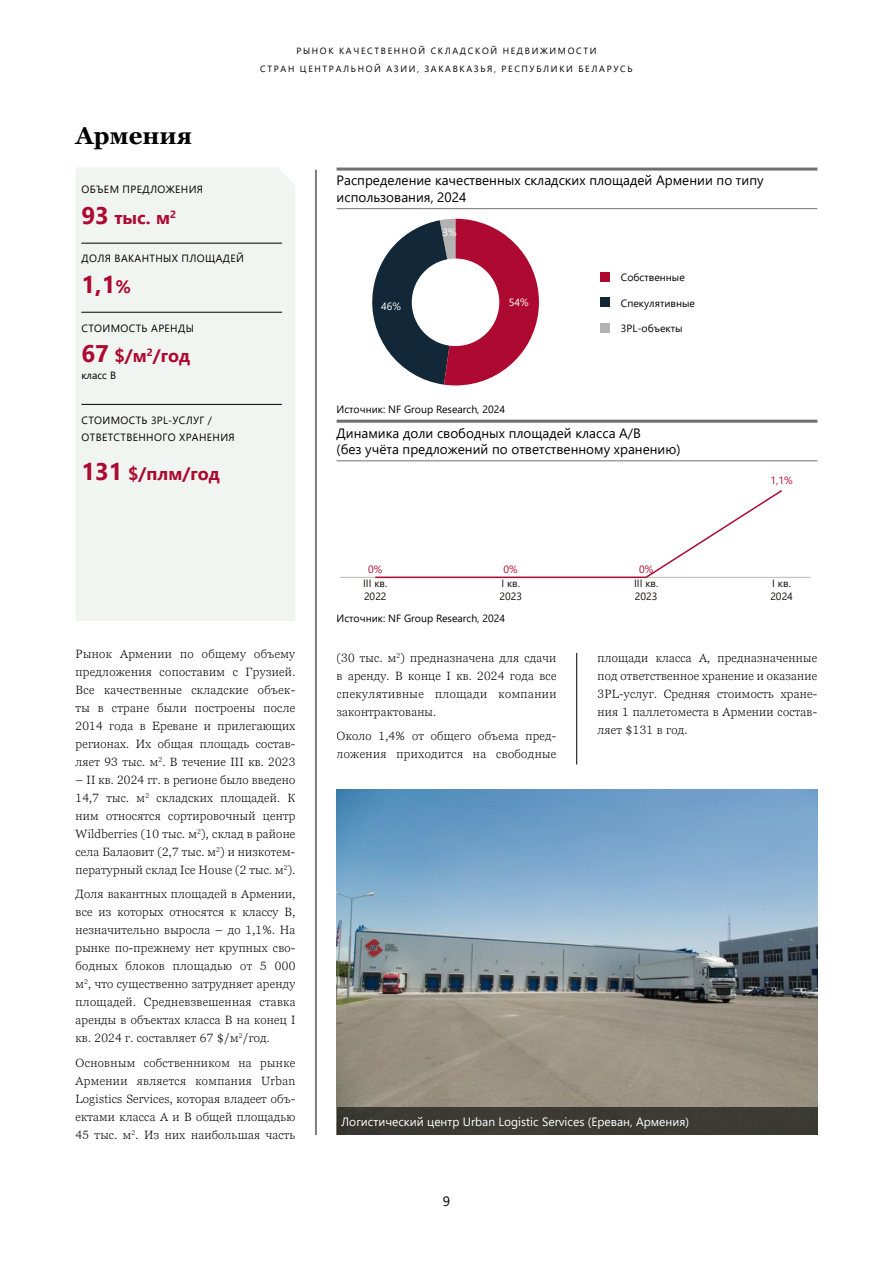
<style>
.page{position:relative;width:893px;height:1263px;background:#fff}
.page>*{position:absolute;margin:0;border:0;box-sizing:border-box;transform-origin:0 0}
.t1{font:700 24px "Georgia Pro";color:#000}
.t2{font:700 24px "Segoe UI";color:#ae0931}
.t3{font:700 18px "Segoe UI";color:#ae0931}
.t4{font:13.5px/16.5px "Segoe UI";color:#000}
.t5{font:300 12px/18px "Georgia Pro";letter-spacing:.02em;color:#000;text-align:justify}
.t6{font:12px "Segoe UI";color:#fff}
.t7{font:10.5px/16.5px "Segoe UI";letter-spacing:.02em;color:#000}
.t8{font:10.5px "Segoe UI";color:#000}
.t9{font:10.5px/12.6px "Segoe UI";letter-spacing:-.005em;color:#12110b}
.t10{font:10.5px "Segoe UI";color:#ae0931}
.t11{font:10.5px "Segoe UI";color:#fff}
.t12{font:9px/18px "Segoe UI";letter-spacing:.185em;color:#000;text-align:center}
.s1{font-size:24px}
.s2{font-size:18px}
</style>
<div class="page">
<hr style="left:316px;top:170px;width:1px;height:965px;background:#000">
<svg style="left:372px;top:219px;width:167px;height:166px"></svg>
<div style="left:412px;top:259px;width:87px;height:87px;background:#fff;border-radius:50%"></div>
<div style="left:601px;top:272px;width:9px;height:9px;background:#ae0931"></div>
<div style="left:601px;top:298px;width:9px;height:9px;background:#122737"></div>
<div style="left:601px;top:323px;width:9px;height:9px;background:#b3b2b2"></div>
<hr style="left:337px;top:168px;width:480px;height:3px;background:#706f6f">
<hr style="left:337px;top:208px;width:480px;height:1px;background:#706f6f">
<hr style="left:337px;top:420px;width:480px;height:3px;background:#706f6f">
<hr style="left:337px;top:460px;width:480px;height:1px;background:#706f6f">
<div style="left:76px;top:167px;width:219px;height:454px;background:#f0f5f2"></div>
<hr style="left:81px;top:243px;width:201px;height:1px;background:#000">
<hr style="left:81px;top:312px;width:201px;height:1px;background:#000">
<hr style="left:81px;top:404px;width:201px;height:1px;background:#000">
<img style="left:337px;top:789px;width:480px;height:319px">
<div style="left:337px;top:1108px;width:480px;height:27px;background:#3d3a33"></div>
<hr style="left:576px;top:653px;width:1px;height:111px;background:#000">
<hr style="left:340px;top:577px;width:470px;height:1px;background:#bab7bb">
<svg style="left:374px;top:490px;width:410px;height:89px"></svg>
<p class="t12" style="left:260px;top:41px;width:374px">РЫНОК КАЧЕСТВЕННОЙ СКЛАДСКОЙ НЕДВИЖИМОСТИ<br>СТРАН ЦЕНТРАЛЬНОЙ АЗИИ, ЗАКАВКАЗЬЯ, РЕСПУБЛИКИ БЕЛАРУСЬ</p>
<h1 class="t1" style="left:76px;top:122px;width:118px">Армения</h1>
<p class="t7" style="left:82px;top:180px;width:123px">ОБЪЕМ ПРЕДЛОЖЕНИЯ</p>
<h2 class="t3" style="left:81px;top:201px;width:96px"><span class="s1">93</span> тыс. м<sup>2</sup></h2>
<p class="t7" style="left:82px;top:249px;width:164px">ДОЛЯ ВАКАНТНЫХ ПЛОЩАДЕЙ</p>
<h1 class="t2" style="left:81px;top:262px;width:51px">1,1<span class="s2">%</span></h1>
<p class="t7" style="left:82px;top:319px;width:114px">СТОИМОСТЬ АРЕНДЫ</p>
<h2 class="t3" style="left:81px;top:339px;width:110px"><span class="s1">67</span> $/м<sup>2</sup>/год</h2>
<p class="t7" style="left:81px;top:366px;width:36px">класс B</p>
<p class="t7" style="left:82px;top:411px;width:155px">СТОИМОСТЬ 3PL-УСЛУГ /<br>ОТВЕТСТВЕННОГО ХРАНЕНИЯ</p>
<h2 class="t3" style="left:81px;top:456px;width:140px"><span class="s1">131</span> $/плм/год</h2>
<p class="t4" style="left:337px;top:171px;width:429px">Распределение качественных складских площадей Армении по типу использования, 2024</p>
<p class="t11" style="left:381px;top:297px;width:21px">46%</p>
<p class="t11" style="left:442px;top:223px;width:16px">3%</p>
<p class="t11" style="left:509px;top:292px;width:21px">54%</p>
<p class="t8" style="left:621px;top:268px;width:65px">Собственные</p>
<p class="t8" style="left:621px;top:293px;width:76px">Спекулятивные</p>
<p class="t8" style="left:621px;top:319px;width:63px">3PL-объекты</p>
<p class="t8" style="left:337px;top:399px;width:170px">Источник: NF Group Research, 2024</p>
<p class="t4" style="left:337px;top:423px;width:345px">Динамика доли свободных площадей класса А/В<br>(без учёта предложений по ответственному хранению)</p>
<p class="t10" style="left:771px;top:471px;width:24px">1,1%</p>
<p class="t10" style="left:368px;top:559px;width:16px">0%</p>
<p class="t10" style="left:504px;top:559px;width:16px">0%</p>
<p class="t10" style="left:639px;top:559px;width:16px">0%</p>
<p class="t9" style="left:363px;top:576px;width:26px">III кв.<br>2022</p>
<p class="t9" style="left:499px;top:576px;width:24px">I кв.<br>2023</p>
<p class="t9" style="left:634px;top:576px;width:26px">III кв.<br>2023</p>
<p class="t9" style="left:770px;top:576px;width:24px">I кв.<br>2024</p>
<p class="t8" style="left:337px;top:609px;width:170px">Источник: NF Group Research, 2024</p>
<p class="t5" style="left:76px;top:645px;width:221px">Рынок Армении по общему объему предложения сопоставим с Грузией.<br>Все качественные складские объек&shy;ты в стране были построены после 2014 года в Ереване и прилегающих регионах. Их общая площадь состав&shy;ляет 93 тыс. м<sup>2</sup>. В течение III кв. 2023</p>
<p class="t5" style="left:76px;top:771px;width:221px">– II кв. 2024 гг. в регионе было введено 14,7 тыс. м<sup>2</sup> складских площадей. К ним относятся сортировочный центр Wildberries (10 тыс. м<sup>2</sup>), склад в районе села Балаовит (2,7 тыс. м<sup>2</sup>) и низкотем&shy;пературный склад Ice House (2 тыс. м<sup>2</sup>).</p>
<p class="t5" style="left:76px;top:886px;width:221px">Доля вакантных площадей в Армении, все из которых относятся к классу B, незначительно выросла – до 1,1%. На рынке по-прежнему нет крупных сво&shy;бодных блоков площадью от 5 000 м<sup>2</sup>, что существенно затрудняет аренду площадей. Средневзвешенная ставка аренды в объектах класса B на конец I кв. 2024 г. составляет 67 $/м<sup>2</sup>/год.</p>
<p class="t5" style="left:76px;top:1054px;width:221px">Основным собственником на рынке Армении является компания Urban Logistics Services, которая владеет объ&shy;ектами класса A и B общей площадью 45 тыс. м<sup>2</sup>. Из них наибольшая часть</p>
<p class="t5" style="left:337px;top:649px;width:221px">(30 тыс. м<sup>2</sup>) предназначена для сдачи в аренду. В конце I кв. 2024 года все спекулятивные площади компании законтрактованы.</p>
<p class="t5" style="left:337px;top:728px;width:221px">Около 1,4% от общего объема пред&shy;ложения приходится на свободные</p>
<p class="t5" style="left:598px;top:649px;width:221px">площади класса А, предназначенные под ответственное хранение и оказание 3PL-услуг. Средняя стоимость хране&shy;ния 1 паллетоместа в Армении состав&shy;ляет $131 в год.</p>
<p class="t6" style="left:341px;top:1110px;width:349px">Логистический центр Urban Logistic Services (Ереван, Армения)</p>
<p class="t4" style="left:443px;top:1192px;width:9px">9</p>
</div>
